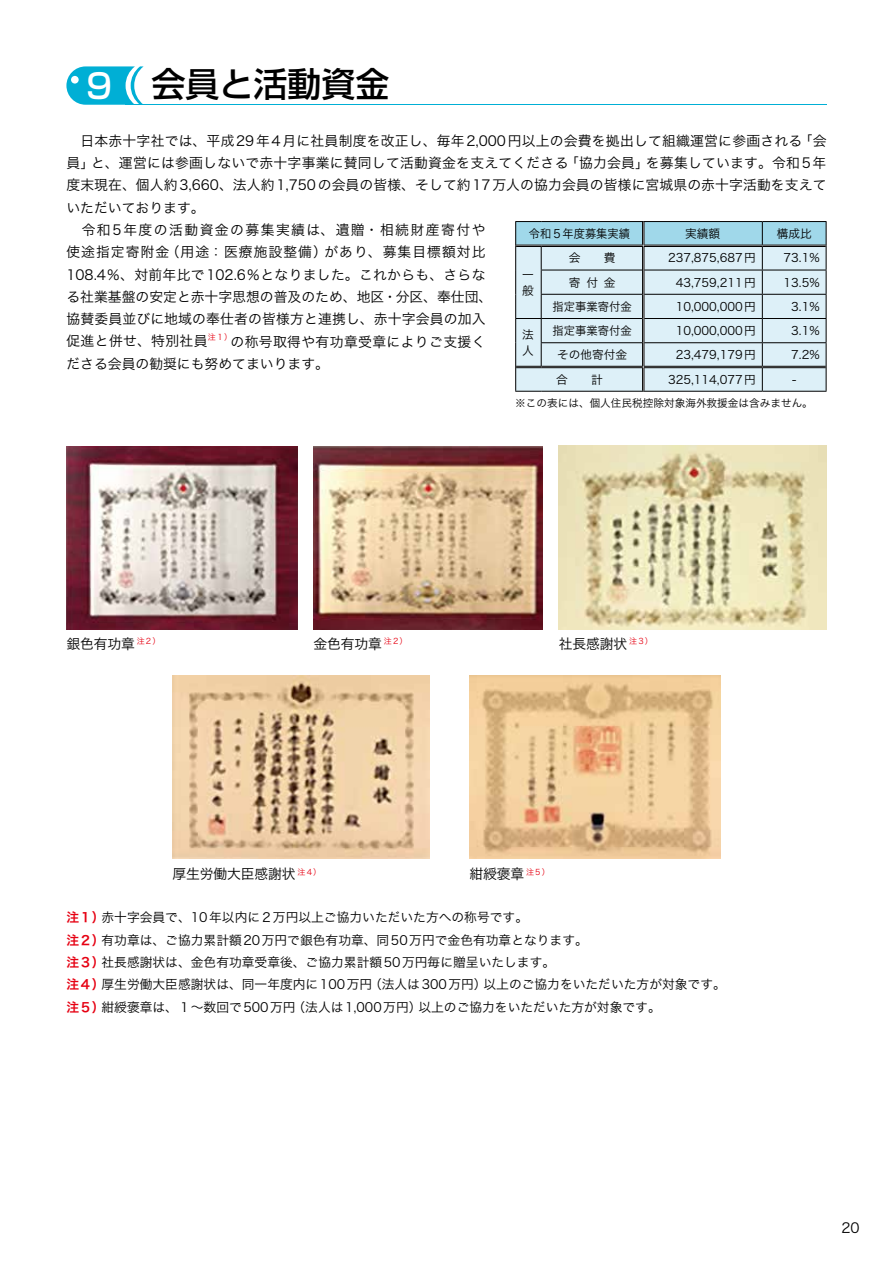
<style>
.page{position:relative;width:893px;height:1263px;background:#fff}
.page>*{position:absolute;margin:0;border:0;box-sizing:border-box;transform-origin:0 0}
.t1{font:500 34.05px "Shin Go Pro";color:#000}
.t2{font:13.8px/22.4px "Hira Kaku Pro W3";letter-spacing:.015em;color:#000}
.t3{font:13.8px "Hira Kaku Pro W3";letter-spacing:-.01em;color:#000}
.t4{font:12.75px/22.4px "Hira Kaku Pro W3";color:#000}
.t5{font:11.7px/15.9px "Hira Kaku Pro W3";color:#000}
.t6{font:11.7px "Hira Kaku Pro W3";color:#000;scale:.96 1}
.t7{font:10.65px "Hira Kaku Pro W3";color:#000}
.t8{font:8.1px "Hira Kaku Pro W3";color:#e60012}
.s1{color:#fff}
.s2{font-family:"Hira Kaku Pro W6";color:#e60012}
</style>
<div class="page">
<hr style="left:125px;top:104px;width:701px;height:1px;background:#00afd5">
<svg style="left:66px;top:66px;width:78px;height:39px"></svg>
<div style="left:71px;top:76px;width:8px;height:8px;background:#fff;border-radius:50%"></div>
<svg style="left:515px;top:221px;width:312px;height:171px;background:#bacfd7"></svg>
<hr style="left:541px;top:366px;width:102px;height:1px;background:#000">
<hr style="left:541px;top:367px;width:102px;height:1px;background:#000">
<hr style="left:644px;top:366px;width:118px;height:1px;background:#000">
<hr style="left:644px;top:367px;width:118px;height:1px;background:#000">
<hr style="left:762px;top:366px;width:64px;height:1px;background:#000">
<hr style="left:762px;top:367px;width:64px;height:1px;background:#000">
<img style="left:66px;top:446px;width:231px;height:184px">
<img style="left:314px;top:447px;width:228px;height:183px">
<img style="left:172px;top:675px;width:258px;height:183px">
<img style="left:469px;top:675px;width:251px;height:183px">
<img style="left:559px;top:446px;width:267px;height:184px">
<h1 class="t1" style="left:82px;top:56px;width:309px"><span class="s1">９</span> 会員と活動資金</h1>
<p class="t2" style="left:66px;top:128px;width:762px">　日本赤十字社では、平成29年4月に社員制度を改正し、毎年2,000円以上の会費を拠出して組織運営に参画される「会員」と、運営には参画しないで赤十字事業に賛同して活動資金を支えてくださる「協力会員」を募集しています。令和5年度末現在、個人約3,660、法人約1,750の会員の皆様、そして約17万人の協力会員の皆様に宮城県の赤十字活動を支えていただいております。<br>　令和5年度の活動資金の募集実績は、遺贈・相続財産寄付や<br>使途指定寄附金（用途：医療施設整備）があり、募集目標額対比<br>108.4％、対前年比で102.6％となりました。これからも、さらな<br>る社業基盤の安定と赤十字思想の普及のため、地区・分区、奉仕団、<br>協賛委員並びに地域の奉仕者の皆様方と連携し、赤十字会員の加入<br>促進と併せ、特別社員</p>
<p class="t6" style="left:529px;top:223px;width:107px">令和５年度募集実績</p>
<p class="t5" style="left:685px;top:225px;width:37px">実績額</p>
<p class="t5" style="left:777px;top:225px;width:37px">構成比</p>
<p class="t5" style="left:522px;top:265px;width:13px">一般</p>
<p class="t5" style="left:569px;top:249px;width:48px">会　　費</p>
<p class="t5" style="left:668px;top:249px;width:89px">237,875,687円</p>
<p class="t5" style="left:784px;top:249px;width:38px">73.1%</p>
<p class="t5" style="left:569px;top:273px;width:48px">寄付金</p>
<p class="t5" style="left:676px;top:273px;width:82px">43,759,211円</p>
<p class="t5" style="left:784px;top:273px;width:38px">13.5%</p>
<p class="t5" style="left:552px;top:298px;width:81px">指定事業寄付金</p>
<p class="t5" style="left:676px;top:298px;width:82px">10,000,000円</p>
<p class="t5" style="left:791px;top:298px;width:30px">3.1%</p>
<p class="t5" style="left:522px;top:326px;width:13px">法人</p>
<p class="t5" style="left:552px;top:322px;width:81px">指定事業寄付金</p>
<p class="t5" style="left:676px;top:322px;width:82px">10,000,000円</p>
<p class="t5" style="left:791px;top:322px;width:30px">3.1%</p>
<p class="t8" style="left:208px;top:329px;width:26px">注１）</p>
<p class="t2" style="left:66px;top:329px;width:421px;text-indent:164px">の称号取得や有功章受章によりご支援くださる会員の勧奨にも努めてまいります。</p>
<p class="t5" style="left:557px;top:346px;width:72px">その他寄付金</p>
<p class="t5" style="left:676px;top:346px;width:82px">23,479,179円</p>
<p class="t5" style="left:791px;top:346px;width:30px">7.2%</p>
<p class="t5" style="left:556px;top:370px;width:48px">合　　計</p>
<p class="t5" style="left:668px;top:370px;width:89px">325,114,077円</p>
<p class="t5" style="left:792px;top:370px;width:6px">-</p>
<p class="t7" style="left:515px;top:393px;width:299px">※この表には、個人住民税控除対象海外救援金は含みません。</p>
<p class="t2" style="left:66px;top:632px;width:96px">銀色有功章<sup>注２）</sup></p>
<p class="t2" style="left:314px;top:632px;width:96px">金色有功章<sup>注２）</sup></p>
<p class="t2" style="left:559px;top:632px;width:96px">社長感謝状<sup>注３）</sup></p>
<p class="t3" style="left:172px;top:862px;width:150px">厚生労働大臣感謝状<sup>注４）</sup></p>
<p class="t2" style="left:469px;top:862px;width:82px">紺綬褒章<sup>注５）</sup></p>
<p class="t4" style="left:66px;top:905px;width:661px"><span class="s2">注１）</span>赤十字会員で、10年以内に２万円以上ご協力いただいた方への称号です。<br><span class="s2">注２）</span>有功章は、ご協力累計額20万円で銀色有功章、同50万円で金色有功章となります。<br><span class="s2">注３）</span>社長感謝状は、金色有功章受章後、ご協力累計額50万円毎に贈呈いたします。<br><span class="s2">注４）</span>厚生労働大臣感謝状は、同一年度内に100万円（法人は300万円）以上のご協力をいただいた方が対象です。<span class="s2">注５）</span>紺綬褒章は、１～数回で500万円（法人は1,000万円）以上のご協力をいただいた方が対象です。</p>
<p class="t2" style="left:841px;top:1216px;width:20px">20</p>
</div>
